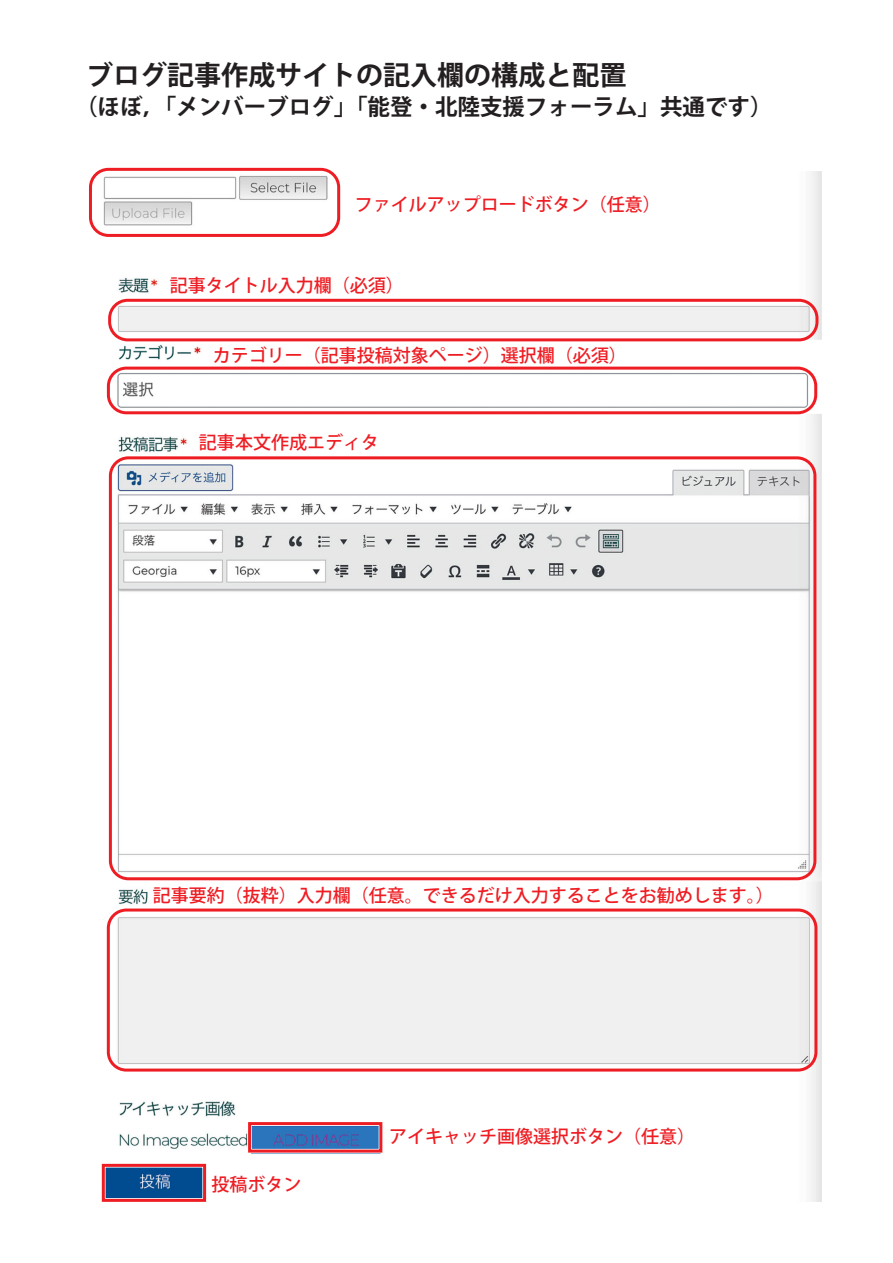
<style>
.page{position:relative;width:893px;height:1263px;background:#fff}
.page>*{position:absolute;margin:0;border:0;box-sizing:border-box;transform-origin:0 0}
.t1{font:700 27px "Koz Go Pr 6 N";color:#231f20}
.t2{font:700 22.5px "Koz Go Pr 6 N";color:#231f20}
.t3{font:500 18px "Koz Go Pr 6 N";color:#ee1d23}
</style>
<div class="page">
<img style="left:98px;top:172px;width:723px;height:1029px">
<div style="left:89px;top:168px;width:251px;height:69px;border:3px solid #ee1d23;border-radius:18px"></div>
<div style="left:108px;top:299px;width:710px;height:42px;border:3px solid #ee1d23;border-radius:18px"></div>
<div style="left:107px;top:367px;width:710px;height:47px;border:3px solid #ee1d23;border-radius:18px"></div>
<div style="left:109px;top:456px;width:707px;height:424px;border:3px solid #ee1d23;border-radius:18px"></div>
<div style="left:107px;top:908px;width:710px;height:163px;border:3px solid #ee1d23;border-radius:18px"></div>
<div style="left:247px;top:1121px;width:136px;height:32px;border:4px solid #fff"></div>
<div style="left:248px;top:1122px;width:134px;height:30px;border:3px solid #ee1d23"></div>
<div style="left:101px;top:1163px;width:106px;height:39px;border:4px solid #fff"></div>
<div style="left:102px;top:1164px;width:104px;height:38px;border:3px solid #ee1d23"></div>
<h1 class="t1" style="left:86px;top:59px;width:542px">ブログ記事作成サイトの記入欄の構成と配置</h1>
<p class="t2" style="left:75px;top:94px;width:699px">（ほぼ，「メンバーブログ」「能登・北陸支援フォーラム」共通です）</p>
<p class="t3" style="left:355px;top:194px;width:307px">ファイルアップロードボタン（任意）</p>
<p class="t3" style="left:170px;top:276px;width:235px">記事タイトル入力欄（必須）</p>
<p class="t3" style="left:213px;top:345px;width:416px">カテゴリー（記事投稿対象ページ）選択欄（必須）</p>
<p class="t3" style="left:199px;top:433px;width:181px">記事本文作成エディタ</p>
<p class="t3" style="left:153px;top:885px;width:623px">記事要約（抜粋）入力欄（任意。できるだけ入力することをお勧めします。）</p>
<p class="t3" style="left:211px;top:1174px;width:91px">投稿ボタン</p>
<p class="t3" style="left:389px;top:1126px;width:307px">アイキャッチ画像選択ボタン（任意）</p>
</div>
